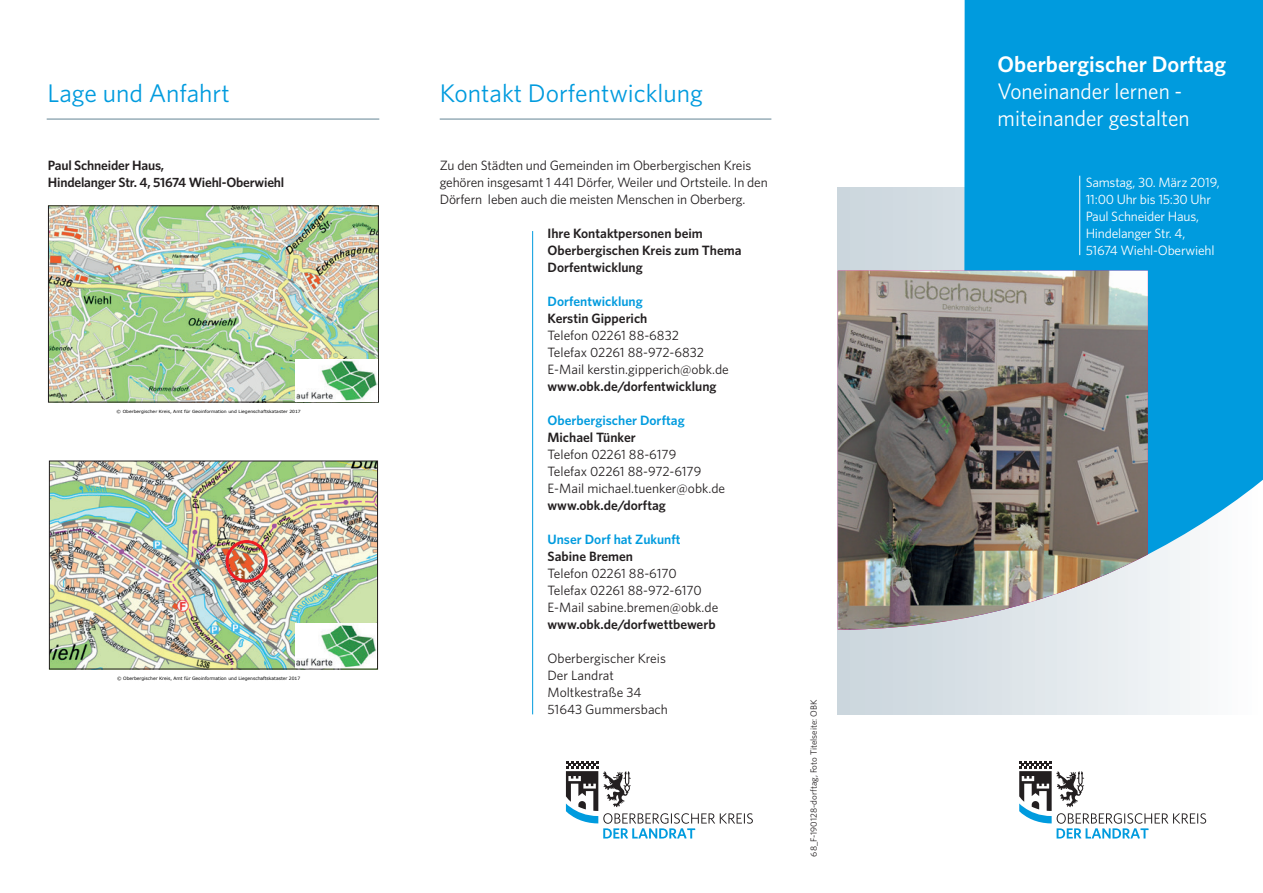
<style>
.page{position:relative;width:1263px;height:893px;background:#fff}
.page>*{position:absolute;margin:0;border:0;box-sizing:border-box;transform-origin:0 0}
.t1{font:25.5px "Whitney";color:#009bde}
.t2{font:22.5px/27px "Whitney";color:#fff;scale:.94 1}
.t3{font:600 22.5px "Whitney";color:#fff}
.t4{font:13.5px/17px "Whitney";letter-spacing:-.01em;color:#231f20}
.t5{font:600 13.5px/17px "Whitney";color:#231f20}
.t6{font:13.5px/17px "Whitney";letter-spacing:-.015em;color:#fff}
.t7{font:600 13.5px "Whitney";color:#009bde}
.t8{font:9px "Whitney";color:#231f20}
.t9{font:4.5px "Verdana";color:#000001}
.t10{font:4.2px "Verdana";color:#000001;scale:1.07 1}
</style>
<div class="page">
<hr style="left:532px;top:231px;width:1px;height:483px;background:#009bde">
<hr style="left:47px;top:119px;width:332px;height:1px;background:#638594">
<hr style="left:440px;top:119px;width:331px;height:1px;background:#638594">
<svg style="left:1019px;top:761px;width:187px;height:78px"></svg>
<div style="left:838px;top:187px;width:425px;height:527px;background:linear-gradient(to right,#c8d4db,#fdfdfe)"></div>
<svg style="left:964px;top:0;width:299px;height:618px;background:#17a3e0"></svg>
<img style="left:838px;top:271px;width:310px;height:359px">
<hr style="left:1079px;top:176px;width:1px;height:79px;background:#fff">
<img style="left:51px;top:463px;width:325px;height:204px">
<div style="left:49px;top:461px;width:329px;height:208px;border:1px solid #231f20"></div>
<svg style="left:295px;top:623px;width:82px;height:46px"></svg>
<div style="left:226px;top:540px;width:42px;height:43px;border:3px solid #ee1d23;border-radius:50%"></div>
<svg style="left:566px;top:761px;width:187px;height:78px"></svg>
<img style="left:50px;top:208px;width:326px;height:192px">
<svg style="left:295px;top:359px;width:83px;height:42px"></svg>
<h1 class="t1" style="left:48px;top:78px;width:184px">Lage und Anfahrt</h1>
<h1 class="t1" style="left:440px;top:78px;width:265px">Kontakt Dorfentwicklung</h1>
<p class="t5" style="left:48px;top:157px;width:238px">Paul Schneider Haus,<br>Hindelanger Str. 4, 51674 Wiehl-Oberwiehl</p>
<p class="t10" style="left:117px;top:409px;width:174px">© Oberbergischer Kreis, Amt für Geoinformation und Liegenschaftskataster 2017</p>
<p class="t9" style="left:117px;top:677px;width:185px">© Oberbergischer Kreis, Amt für Geoinformation und Liegenschaftskataster 2017</p>
<p class="t4" style="left:440px;top:157px;width:330px">Zu den Städten und Gemeinden im Oberbergischen Kreis gehören insgesamt 1 441 Dörfer, Weiler und Ortsteile. In den<br>Dörfern leben auch die meisten Menschen in Oberberg.</p>
<p class="t5" style="left:547px;top:225px;width:196px">Ihre Kontaktpersonen beim<br>Oberbergischen Kreis zum Thema<br>Dorfentwicklung</p>
<p class="t7" style="left:547px;top:293px;width:97px">Dorfentwicklung</p>
<p class="t5" style="left:547px;top:310px;width:101px">Kerstin Gipperich</p>
<p class="t4" style="left:547px;top:327px;width:183px">Telefon 02261 88-6832<br>Telefax 02261 88-972-6832<br>E-Mail kerstin.gipperich@obk.de</p>
<p class="t5" style="left:547px;top:378px;width:171px">www.obk.de/dorfentwicklung</p>
<p class="t7" style="left:547px;top:412px;width:139px">Oberbergischer Dorftag</p>
<p class="t5" style="left:547px;top:429px;width:90px">Michael Tünker</p>
<p class="t4" style="left:547px;top:446px;width:179px">Telefon 02261 88-6179<br>Telefax 02261 88-972-6179<br>E-Mail michael.tuenker@obk.de</p>
<p class="t5" style="left:547px;top:497px;width:120px">www.obk.de/dorftag</p>
<p class="t7" style="left:547px;top:531px;width:135px">Unser Dorf hat Zukunft</p>
<p class="t5" style="left:547px;top:548px;width:87px">Sabine Bremen</p>
<p class="t4" style="left:547px;top:565px;width:172px">Telefon 02261 88-6170<br>Telefax 02261 88-972-6170<br>E-Mail sabine.bremen@obk.de</p>
<p class="t5" style="left:547px;top:616px;width:170px">www.obk.de/dorfwettbewerb</p>
<p class="t4" style="left:547px;top:650px;width:122px">Oberbergischer Kreis<br>Der Landrat<br>Moltkestraße 34<br>51643 Gummersbach</p>
<p class="t8" style="left:808px;top:856px;width:158px;rotate:-90deg">68_F-190128-dorftag, Foto Titelseite: OBK</p>
<h2 class="t3" style="left:998px;top:50px;width:230px">Oberbergischer Dorftag</h2>
<h2 class="t2" style="left:998px;top:77px;width:206px">Voneinander lernen - miteinander gestalten</h2>
<p class="t6" style="left:1086px;top:174px;width:136px">Samstag, 30. März 2019,<br>11:00 Uhr bis 15:30 Uhr<br>Paul Schneider Haus,<br>Hindelanger Str. 4,<br>51674 Wiehl-Oberwiehl</p>
</div>
